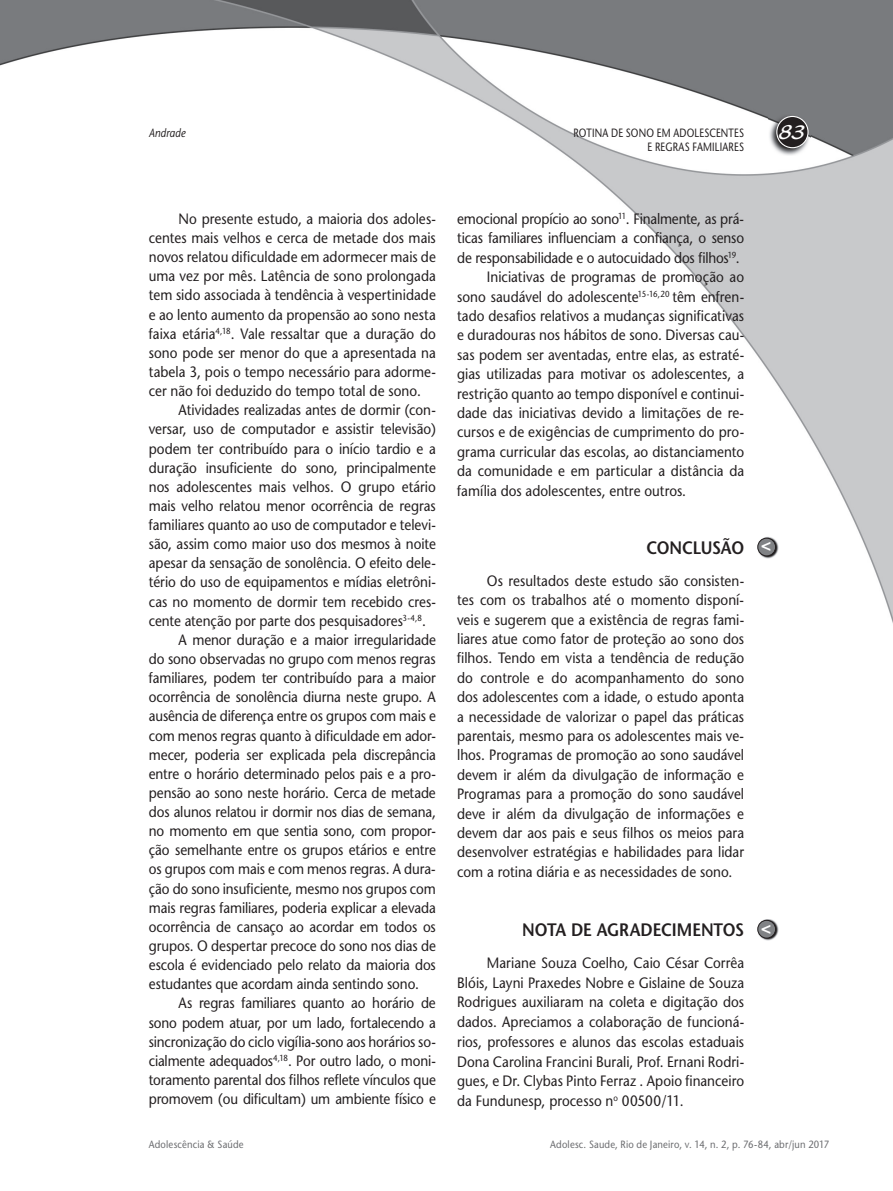
<style>
.page{position:relative;width:893px;height:1191px;background:#fff}
.page>*{position:absolute;margin:0;border:0;box-sizing:border-box;transform-origin:0 0}
.t1{font:21px "Blacklight D";color:#fff}
.t2{font:600 18px "Stone Sans";letter-spacing:-.015em;color:#231f20;scale:.9 1}
.t3{font:700 17.25px "Helvetica";color:#fff}
.t4{font:15px/19.4px "Stone Sans";letter-spacing:-.005em;color:#231f20;text-align:justify;scale:.9 1}
.t5{font:12px "Stone Sans";letter-spacing:.02em;color:#231f20;scale:.8 1}
.t6{font:italic 12px "Stone Sans";letter-spacing:.01em;color:#231f20;scale:.85 1}
.t7{font:10.5px "Stone Sans";letter-spacing:.02em;color:#6c6d70;scale:.9 1}
</style>
<div class="page">
<img style="left:0;top:0;width:893px;height:623px">
<img style="left:769px;top:114px;width:41px;height:42px">
<div style="left:777px;top:116px;width:31px;height:32px;background:#231f20;border-radius:50%"></div>
<div style="left:776px;top:116px;width:33px;height:32px;border:1px solid #fff;border-radius:50%"></div>
<img style="left:758px;top:919px;width:20px;height:21px">
<div style="left:758px;top:920px;width:17px;height:18px;background:#808285;border-radius:50%"></div>
<div style="left:757px;top:919px;width:19px;height:19px;border:1px solid #231f20;border-radius:50%"></div>
<img style="left:758px;top:537px;width:20px;height:21px">
<div style="left:758px;top:538px;width:17px;height:18px;background:#808285;border-radius:50%"></div>
<div style="left:757px;top:537px;width:19px;height:19px;border:1px solid #231f20;border-radius:50%"></div>
<p class="t6" style="left:149px;top:125px;width:45px">Andrade</p>
<p class="t5" style="left:573px;top:125px;width:215px">ROTINA DE SONO EM ADOLESCENTES</p>
<h1 class="t1" style="left:779px;top:119px;width:28px">83</h1>
<p class="t5" style="left:648px;top:140px;width:122px">E REGRAS FAMILIARES</p>
<p class="t4" style="left:149px;top:209px;width:320px;text-indent:30px">No presente estudo, a maioria dos adoles&shy;centes mais velhos e cerca de metade dos mais novos relatou dificuldade em adormecer mais de uma vez por mês. Latência de sono prolongada tem sido associada à tendência à vespertinidade e ao lento aumento da propensão ao sono nesta faixa etária<sup>4,18</sup>. Vale ressaltar que a duração do sono pode ser menor do que a apresentada na tabela 3, pois o tempo necessário para adorme&shy;cer não foi deduzido do tempo total de sono.</p>
<p class="t4" style="left:179px;top:400px;width:287px">Atividades realizadas antes de dormir (con-</p>
<p class="t4" style="left:149px;top:419px;width:320px">versar, uso de computador e assistir televisão)</p>
<p class="t4" style="left:149px;top:438px;width:320px">podem ter contribuído para o início tardio e a</p>
<p class="t4" style="left:149px;top:458px;width:320px">duração insuficiente do sono, principalmente</p>
<p class="t4" style="left:149px;top:477px;width:320px">nos adolescentes mais velhos. O grupo etário</p>
<p class="t4" style="left:149px;top:496px;width:320px">mais velho relatou menor ocorrência de regras</p>
<p class="t4" style="left:149px;top:515px;width:320px">familiares quanto ao uso de computador e televi-</p>
<p class="t4" style="left:149px;top:534px;width:320px">são, assim como maior uso dos mesmos à noite</p>
<p class="t4" style="left:149px;top:553px;width:320px">apesar da sensação de sonolência. O efeito dele-</p>
<p class="t4" style="left:149px;top:572px;width:320px">tério do uso de equipamentos e mídias eletrôni-</p>
<p class="t4" style="left:149px;top:591px;width:320px">cas no momento de dormir tem recebido cres-</p>
<p class="t4" style="left:149px;top:611px;width:309px">cente atenção por parte dos pesquisadores<sup>3-4,8</sup>.</p>
<p class="t4" style="left:179px;top:630px;width:287px">A menor duração e a maior irregularidade</p>
<p class="t4" style="left:149px;top:649px;width:320px">do sono observadas no grupo com menos regras</p>
<p class="t4" style="left:149px;top:668px;width:320px">familiares, podem ter contribuído para a maior</p>
<p class="t4" style="left:149px;top:687px;width:320px">ocorrência de sonolência diurna neste grupo. A</p>
<p class="t4" style="left:149px;top:706px;width:320px">ausência de diferença entre os grupos com mais e</p>
<p class="t4" style="left:149px;top:725px;width:320px">com menos regras quanto à dificuldade em ador-</p>
<p class="t4" style="left:149px;top:744px;width:320px">mecer, poderia ser explicada pela discrepância</p>
<p class="t4" style="left:149px;top:764px;width:320px">entre o horário determinado pelos pais e a pro-</p>
<p class="t4" style="left:149px;top:783px;width:320px">pensão ao sono neste horário. Cerca de metade</p>
<p class="t4" style="left:149px;top:802px;width:320px">dos alunos relatou ir dormir nos dias de semana,</p>
<p class="t4" style="left:149px;top:821px;width:320px">no momento em que sentia sono, com propor-</p>
<p class="t4" style="left:149px;top:840px;width:320px">ção semelhante entre os grupos etários e entre</p>
<p class="t4" style="left:149px;top:859px;width:320px">os grupos com mais e com menos regras. A dura-</p>
<p class="t4" style="left:149px;top:878px;width:320px">ção do sono insuficiente, mesmo nos grupos com</p>
<p class="t4" style="left:149px;top:897px;width:320px">mais regras familiares, poderia explicar a elevada</p>
<p class="t4" style="left:149px;top:917px;width:320px">ocorrência de cansaço ao acordar em todos os</p>
<p class="t4" style="left:149px;top:936px;width:320px">grupos. O despertar precoce do sono nos dias de</p>
<p class="t4" style="left:149px;top:955px;width:320px">escola é evidenciado pelo relato da maioria dos</p>
<p class="t4" style="left:149px;top:974px;width:302px">estudantes que acordam ainda sentindo sono.</p>
<p class="t4" style="left:179px;top:993px;width:287px">As regras familiares quanto ao horário de</p>
<p class="t4" style="left:149px;top:1012px;width:320px">sono podem atuar, por um lado, fortalecendo a</p>
<p class="t4" style="left:149px;top:1032px;width:320px">sincronização do ciclo vigília-sono aos horários so-</p>
<p class="t4" style="left:149px;top:1051px;width:320px">cialmente adequados<sup>4,18</sup>. Por outro lado, o moni-</p>
<p class="t4" style="left:149px;top:1070px;width:320px">toramento parental dos filhos reflete vínculos que</p>
<p class="t4" style="left:149px;top:1089px;width:320px">promovem (ou dificultam) um ambiente físico e</p>
<p class="t4" style="left:457px;top:209px;width:320px">emocional propício ao sono<sup>11</sup>. Finalmente, as prá-</p>
<p class="t4" style="left:457px;top:228px;width:320px">ticas familiares influenciam a confiança, o senso</p>
<p class="t4" style="left:457px;top:248px;width:315px">de responsabilidade e o autocuidado dos filhos<sup>19</sup>.</p>
<p class="t4" style="left:487px;top:267px;width:287px">Iniciativas de programas de promoção ao</p>
<p class="t4" style="left:457px;top:287px;width:320px">sono saudável do adolescente<sup>15-16,20</sup> têm enfren-</p>
<p class="t4" style="left:457px;top:306px;width:320px">tado desafios relativos a mudanças significativas</p>
<p class="t4" style="left:457px;top:325px;width:320px">e duradouras nos hábitos de sono. Diversas cau-</p>
<p class="t4" style="left:457px;top:345px;width:320px">sas podem ser aventadas, entre elas, as estraté-</p>
<p class="t4" style="left:457px;top:364px;width:320px">gias utilizadas para motivar os adolescentes, a</p>
<p class="t4" style="left:457px;top:384px;width:320px">restrição quanto ao tempo disponível e continui-</p>
<p class="t4" style="left:457px;top:403px;width:320px">dade das iniciativas devido a limitações de re-</p>
<p class="t4" style="left:457px;top:422px;width:320px">cursos e de exigências de cumprimento do pro-</p>
<p class="t4" style="left:457px;top:442px;width:320px">grama curricular das escolas, ao distanciamento</p>
<p class="t4" style="left:457px;top:461px;width:320px">da comunidade e em particular a distância da</p>
<p class="t4" style="left:457px;top:480px;width:256px">família dos adolescentes, entre outros.</p>
<p class="t2" style="left:646px;top:536px;width:110px">CONCLUSÃO</p>
<p class="t4" style="left:457px;top:571px;width:320px;text-indent:30px">Os resultados deste estudo são consisten&shy;tes com os trabalhos até o momento disponí&shy;veis e sugerem que a existência de regras fami&shy;liares atue como fator de proteção ao sono dos filhos. Tendo em vista a tendência de redução do controle e do acompanhamento do sono dos adolescentes com a idade, o estudo aponta a necessidade de valorizar o papel das práticas parentais, mesmo para os adolescentes mais ve&shy;lhos. Programas de promoção ao sono saudável devem ir além da divulgação de informação e Programas para a promoção do sono saudável deve ir além da divulgação de informações e devem dar aos pais e seus filhos os meios para desenvolver estratégias e habilidades para lidar com a rotina diária e as necessidades de sono.</p>
<p class="t3" style="left:771px;top:559px;width:12px;rotate:-180deg">&gt;</p>
<p class="t2" style="left:522px;top:918px;width:248px">NOTA DE AGRADECIMENTOS</p>
<p class="t4" style="left:457px;top:953px;width:320px;text-indent:30px">Mariane Souza Coelho, Caio César Corrêa Blóis, Layni Praxedes Nobre e Gislaine de Souza Rodrigues auxiliaram na coleta e digitação dos dados. Apreciamos a colaboração de funcioná&shy;rios, professores e alunos das escolas estaduais Dona Carolina Francini Burali, Prof. Ernani Rodri&shy;gues, e Dr. Clybas Pinto Ferraz . Apoio financeiro da Fundunesp, processo n<sup>o</sup> 00500/11.</p>
<p class="t3" style="left:771px;top:941px;width:12px;rotate:-180deg">&gt;</p>
<p class="t7" style="left:149px;top:1137px;width:107px">Adolescência &amp; Saúde</p>
<p class="t7" style="left:550px;top:1137px;width:311px">Adolesc. Saude, Rio de Janeiro, v. 14, n. 2, p. 76-84, abr/jun 2017</p>
</div>
